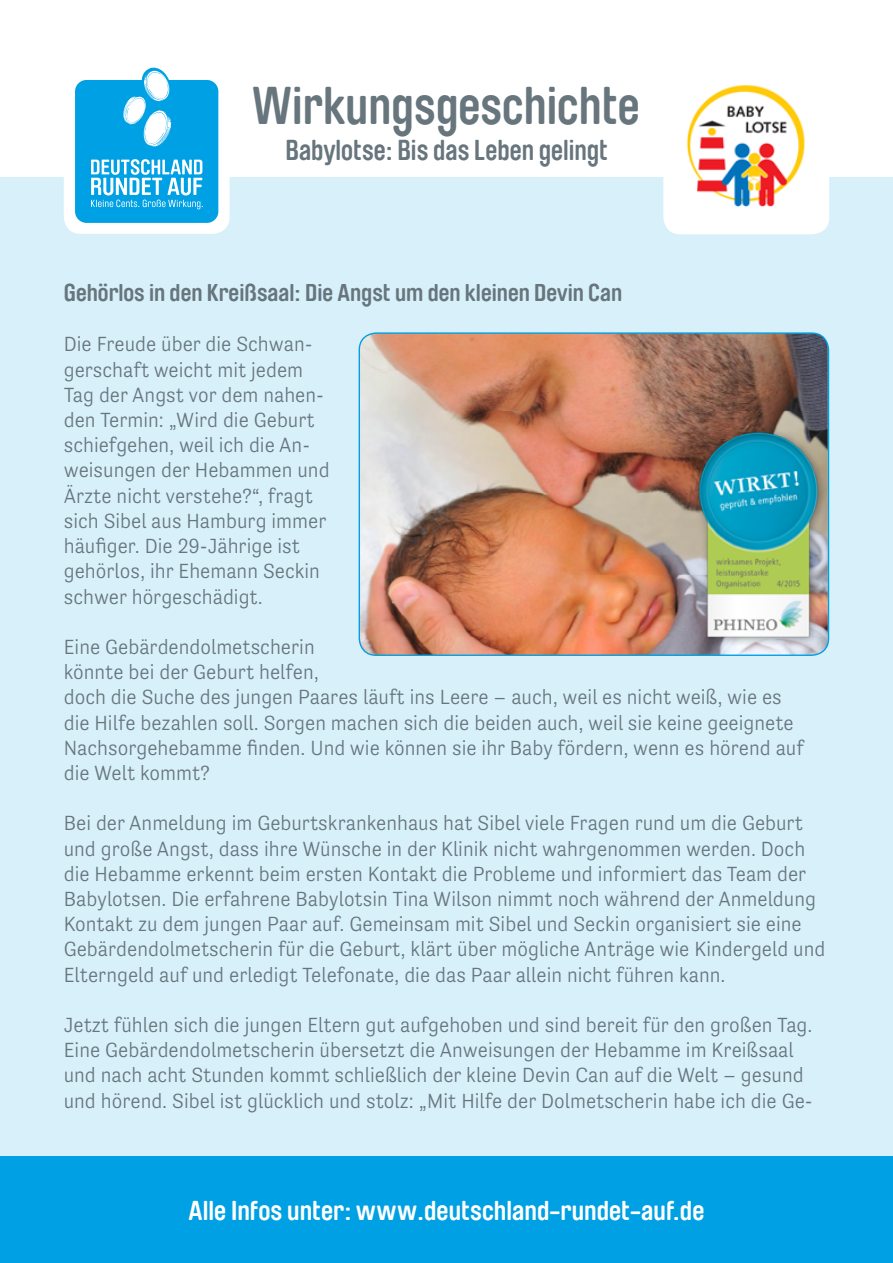
<style>
.page{position:relative;width:893px;height:1263px;background:#fff}
.page>*{position:absolute;margin:0;border:0;box-sizing:border-box;transform-origin:0 0}
.t1{font:700 52.5px "Brauer Neue";color:#67757d;scale:.94 1}
.t2{font:700 28.5px "Brauer Neue";color:#67757d;scale:.94 1}
.t3{font:700 27px "Brauer Neue";color:#fff}
.t4{font:700 24px "Brauer Neue";color:#67757d}
.t5{font:300 21px/25.2px "Tenso";color:#67757d}
</style>
<div class="page">
<div style="left:0;top:177px;width:893px;height:1020px;background:#d7f0fa"></div>
<div style="left:663px;top:68px;width:166px;height:166px;background:#fff;border-radius:17px"></div>
<div style="left:0;top:1157px;width:893px;height:106px;background:#00a0e4"></div>
<div style="left:64px;top:68px;width:166px;height:166px;background:#fff;border-radius:17px"></div>
<svg style="left:75px;top:68px;width:143px;height:155px"></svg>
<img style="left:359px;top:333px;width:469px;height:322px">
<img style="left:686px;top:85px;width:119px;height:122px">
<img style="left:689px;top:428px;width:141px;height:217px">
<h1 class="t1" style="left:252px;top:75px;width:414px">Wirkungsgeschichte</h1>
<h2 class="t2" style="left:286px;top:133px;width:345px">Babylotse: Bis das Leben gelingt</h2>
<p class="t4" style="left:64px;top:279px;width:560px">Gehörlos in den Kreißsaal: Die Angst um den kleinen Devin Can</p>
<p class="t5" style="left:64px;top:332px;width:267px">Die Freude über die Schwan&shy;gerschaft weicht mit jedem<br>Tag der Angst vor dem nahen&shy;den Termin: „Wird die Geburt schiefgehen, weil ich die An&shy;weisungen der Hebammen und<br>Ärzte nicht verstehe?“, fragt sich Sibel aus Hamburg immer häufiger. Die 29-Jährige ist gehörlos, ihr Ehemann Seckin schwer hörgeschädigt.</p>
<p class="t5" style="left:64px;top:634px;width:742px">Eine Gebärdendolmetscherin<br>könnte bei der Geburt helfen,<br>doch die Suche des jungen Paares läuft ins Leere – auch, weil es nicht weiß, wie es die Hilfe bezahlen soll. Sorgen machen sich die beiden auch, weil sie keine geeignete Nachsorgehebamme finden. Und wie können sie ihr Baby fördern, wenn es hörend auf die Welt kommt?</p>
<p class="t5" style="left:64px;top:810px;width:763px">Bei der Anmeldung im Geburtskrankenhaus hat Sibel viele Fragen rund um die Geburt und große Angst, dass ihre Wünsche in der Klinik nicht wahrgenommen werden. Doch die Hebamme erkennt beim ersten Kontakt die Probleme und informiert das Team der Babylotsen. Die erfahrene Babylotsin Tina Wilson nimmt noch während der Anmeldung Kontakt zu dem jungen Paar auf. Gemeinsam mit Sibel und Seckin organisiert sie eine Gebärdendolmetscherin für die Geburt, klärt über mögliche Anträge wie Kindergeld und Elterngeld auf und erledigt Telefonate, die das Paar allein nicht führen kann.</p>
<p class="t5" style="left:64px;top:1012px;width:750px">Jetzt fühlen sich die jungen Eltern gut aufgehoben und sind bereit für den großen Tag.<br>Eine Gebärdendolmetscherin übersetzt die Anweisungen der Hebamme im Kreißsaal und nach acht Stunden kommt schließlich der kleine Devin Can auf die Welt – gesund und hörend. Sibel ist glücklich und stolz: „Mit Hilfe der Dolmetscherin habe ich die Ge-</p>
<p class="t3" style="left:189px;top:1195px;width:517px">Alle Infos unter: www.deutschland-rundet-auf.de</p>
</div>
